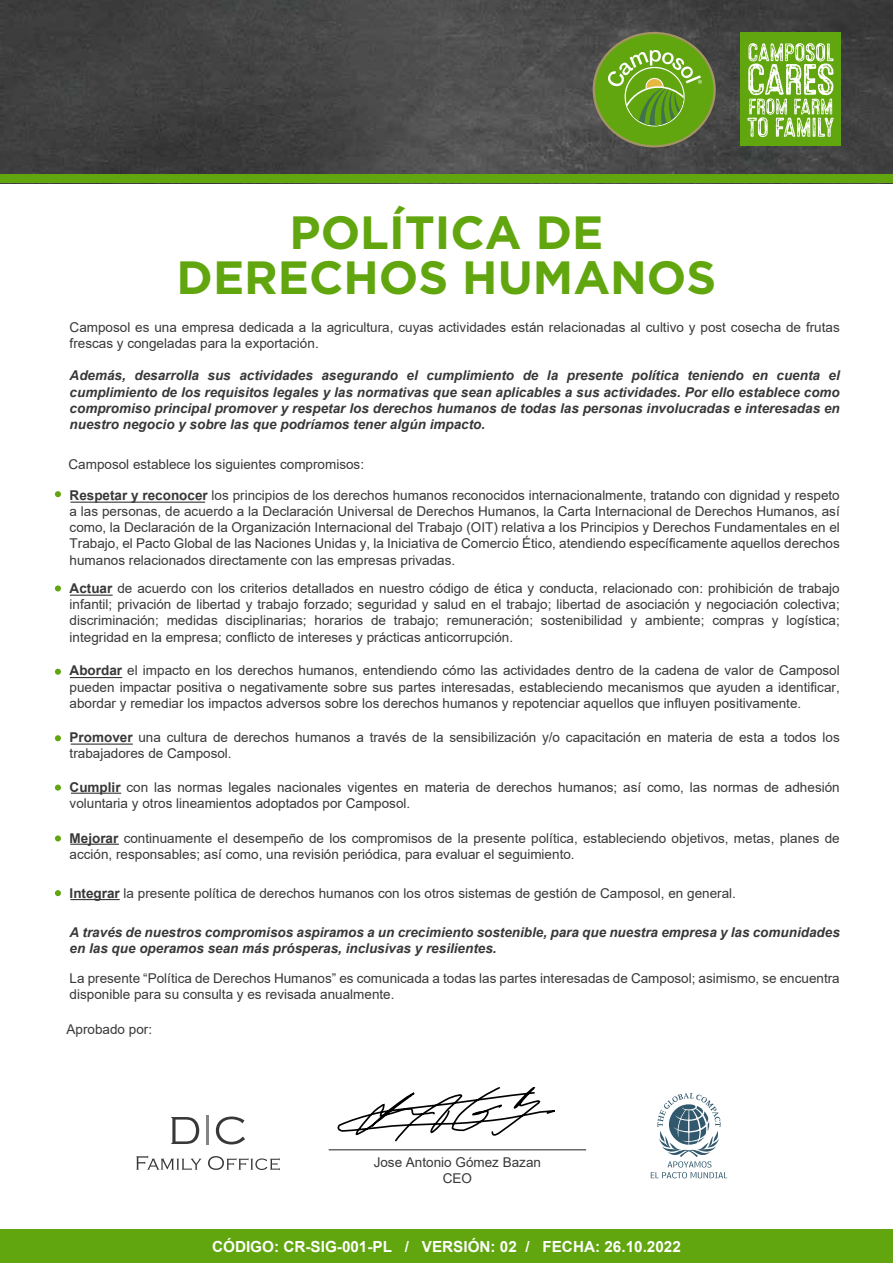
<style>
.page{position:relative;width:893px;height:1263px;background:#fff}
.page>*{position:absolute;margin:0;border:0;box-sizing:border-box;transform-origin:0 0}
.t1{font:700 46.5px/45px "Gotham";color:#61a60e;text-align:center}
.t2{font:700 15.3px "Arial";color:#fdfdfd}
.t3{font:13.5px/16.2px "Arial";color:#383838}
.t4{font:italic 700 13.5px/16.2px "Arial";color:#383838;text-align:justify}
.s1{font-weight:700}
</style>
<div class="page">
<div style="left:0;top:1230px;width:893px;height:33px;background:#61a60e"></div>
<img style="left:0;top:0;width:893px;height:183px">
<div style="left:1px;top:175px;width:892px;height:8px;background:#61a60e"></div>
<div style="left:740px;top:33px;width:101px;height:113px;background:#61a60e"></div>
<svg style="left:747px;top:43px;width:87px;height:94px"></svg>
<svg style="left:593px;top:32px;width:123px;height:115px"></svg>
<div style="left:595px;top:34px;width:118px;height:111px;background:#61a60e;border-radius:50%"></div>
<svg style="left:607px;top:50px;width:95px;height:76px"></svg>
<svg style="left:55px;top:491px;width:6px;height:6px"></svg>
<svg style="left:55px;top:585px;width:6px;height:6px"></svg>
<svg style="left:55px;top:669px;width:6px;height:6px"></svg>
<svg style="left:55px;top:735px;width:6px;height:6px"></svg>
<svg style="left:55px;top:785px;width:6px;height:6px"></svg>
<svg style="left:55px;top:835px;width:6px;height:6px"></svg>
<svg style="left:55px;top:890px;width:6px;height:6px"></svg>
<hr style="left:70px;top:899px;width:50px;height:1px;background:#383838">
<hr style="left:70px;top:844px;width:49px;height:1px;background:#383838">
<hr style="left:71px;top:793px;width:50px;height:1px;background:#383838">
<hr style="left:71px;top:743px;width:62px;height:2px;background:#383838">
<hr style="left:70px;top:677px;width:52px;height:1px;background:#383838">
<hr style="left:70px;top:595px;width:43px;height:1px;background:#383838">
<hr style="left:70px;top:502px;width:135px;height:1px;background:#383838">
<hr style="left:329px;top:1149px;width:257px;height:1px;background:#383838">
<svg style="left:216px;top:1116px;width:29px;height:28px"></svg>
<hr style="left:206px;top:1115px;width:3px;height:30px;background:#828486">
<svg style="left:171px;top:1117px;width:28px;height:27px"></svg>
<svg style="left:136px;top:1156px;width:66px;height:14px"></svg>
<svg style="left:208px;top:1156px;width:72px;height:14px"></svg>
<svg style="left:651px;top:1093px;width:76px;height:85px"></svg>
<svg style="left:337px;top:1087px;width:218px;height:55px"></svg>
<h1 class="t1" style="left:177px;top:209px;width:541px">POLÍTICA DE<br>DERECHOS HUMANOS</h1>
<p class="t3" style="left:70px;top:319px;width:772px">Camposol es una empresa dedicada a la agricultura, cuyas actividades están relacionadas al cultivo y post cosecha de frutas frescas y congeladas para la exportación.</p>
<p class="t4" style="left:70px;top:368px;width:772px">Además, desarrolla sus actividades asegurando el cumplimiento de la presente política teniendo en cuenta el cumplimiento de los requisitos legales y las normativas que sean aplicables a sus actividades. Por ello establece como compromiso principal promover y respetar los derechos humanos de todas las personas involucradas e interesadas en nuestro negocio y sobre las que podríamos tener algún impacto.</p>
<p class="t3" style="left:69px;top:456px;width:297px">Camposol establece los siguientes compromisos:</p>
<p class="t3" style="left:70px;top:487px;width:772px;text-align:justify"><span class="s1">Respetar y reconocer</span> los principios de los derechos humanos reconocidos internacionalmente, tratando con dignidad y respeto a las personas, de acuerdo a la Declaración Universal de Derechos Humanos, la Carta Internacional de Derechos Humanos, así como, la Declaración de la Organización Internacional del Trabajo (OIT) relativa a los Principios y Derechos Fundamentales en el Trabajo, el Pacto Global de las Naciones Unidas y, la Iniciativa de Comercio Ético, atendiendo específicamente aquellos derechos humanos relacionados directamente con las empresas privadas.</p>
<p class="t3" style="left:70px;top:580px;width:772px;text-align:justify"><span class="s1">Actuar</span> de acuerdo con los criterios detallados en nuestro código de ética y conducta, relacionado con: prohibición de trabajo infantil; privación de libertad y trabajo forzado; seguridad y salud en el trabajo; libertad de asociación y negociación colectiva; discriminación; medidas disciplinarias; horarios de trabajo; remuneración; sostenibilidad y ambiente; compras y logística; integridad en la empresa; conflicto de intereses y prácticas anticorrupción.</p>
<p class="t3" style="left:70px;top:662px;width:772px;text-align:justify"><span class="s1">Abordar</span> el impacto en los derechos humanos, entendiendo cómo las actividades dentro de la cadena de valor de Camposol pueden impactar positiva o negativamente sobre sus partes interesadas, estableciendo mecanismos que ayuden a identificar, abordar y remediar los impactos adversos sobre los derechos humanos y repotenciar aquellos que influyen positivamente.</p>
<p class="t3" style="left:70px;top:729px;width:772px"><span class="s1">Promover</span> una cultura de derechos humanos a través de la sensibilización y/o capacitación en materia de esta a todos los trabajadores de Camposol.</p>
<p class="t3" style="left:70px;top:779px;width:772px"><span class="s1">Cumplir</span> con las normas legales nacionales vigentes en materia de derechos humanos; así como, las normas de adhesión voluntaria y otros lineamientos adoptados por Camposol.</p>
<p class="t3" style="left:70px;top:830px;width:772px"><span class="s1">Mejorar</span> continuamente el desempeño de los compromisos de la presente política, estableciendo objetivos, metas, planes de acción, responsables; así como, una revisión periódica, para evaluar el seguimiento.</p>
<p class="t3" style="left:70px;top:884px;width:668px"><span class="s1">Integrar</span> la presente política de derechos humanos con los otros sistemas de gestión de Camposol, en general.</p>
<p class="t4" style="left:70px;top:924px;width:772px">A través de nuestros compromisos aspiramos a un crecimiento sostenible, para que nuestra empresa y las comunidades en las que operamos sean más prósperas, inclusivas y resilientes.</p>
<p class="t3" style="left:70px;top:970px;width:772px">La presente “Política de Derechos Humanos” es comunicada a todas las partes interesadas de Camposol; asimismo, se encuentra disponible para su consulta y es revisada anualmente.</p>
<p class="t3" style="left:67px;top:1021px;width:87px">Aprobado por:</p>
<p class="t3" style="left:374px;top:1153px;width:169px;text-align:center">Jose Antonio Gómez Bazan<br>CEO</p>
<p class="t2" style="left:212px;top:1236px;width:470px">CÓDIGO: CR-SIG-001-PL / VERSIÓN: 02 / FECHA: 26.10.2022</p>
</div>
